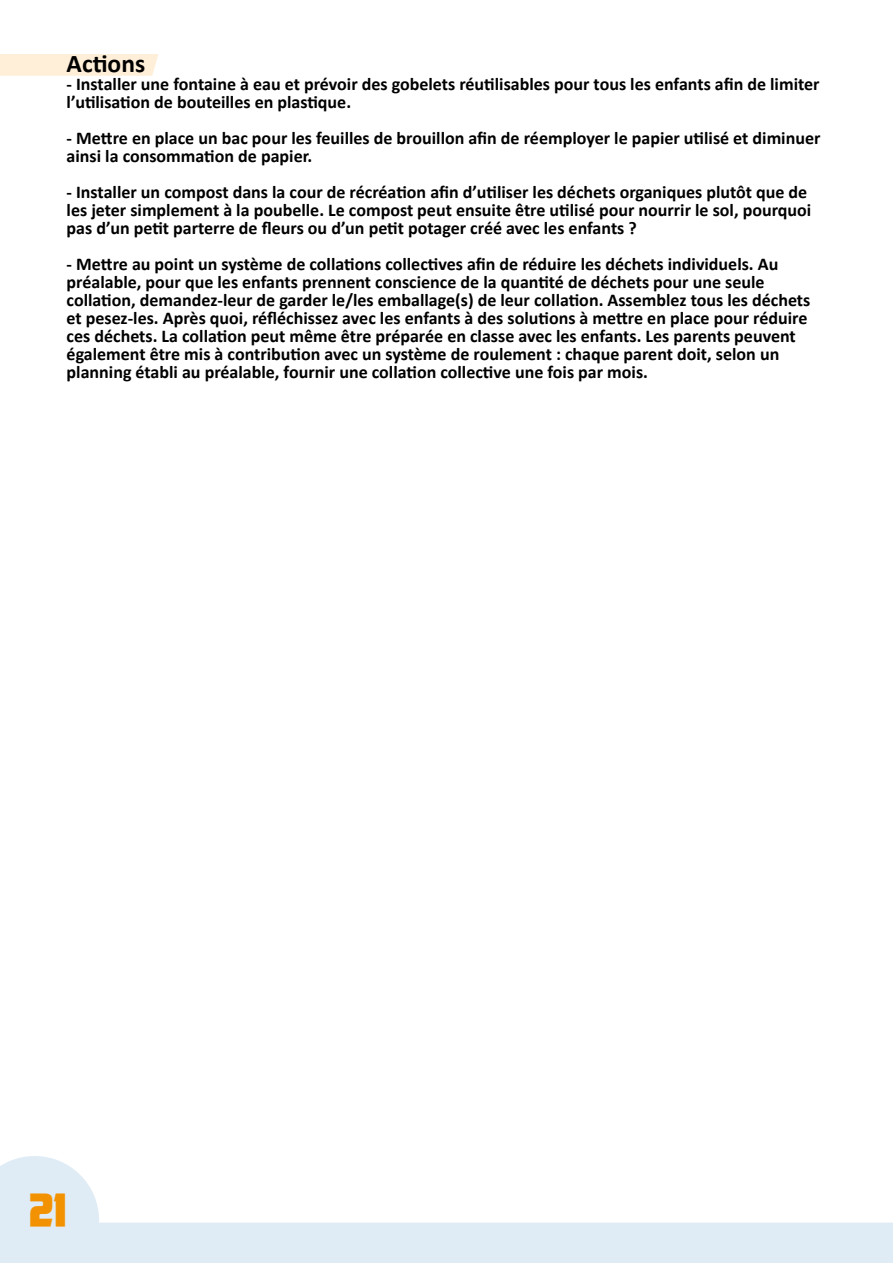
<style>
.page{position:relative;width:893px;height:1263px;background:#fff}
.page>*{position:absolute;margin:0;border:0;box-sizing:border-box;transform-origin:0 0}
.t1{font:32.25px "This Is The Future";color:#f39200;scale:1.16 1}
.t2{font:700 25.5px "Calibri";color:#000}
.t3{font:700 18px/18px "Calibri";color:#000}
</style>
<div class="page">
<svg style="left:0;top:1156px;width:893px;height:107px"></svg>
<div style="left:0;top:54px;width:159px;height:22px;background:#ffefd8"></div>
<h2 class="t2" style="left:67px;top:46px;width:80px">Actions</h2>
<p class="t3" style="left:67px;top:75px;width:754px">- Installer une fontaine à eau et prévoir des gobelets réutilisables pour tous les enfants afin de limiter l’utilisation de bouteilles en plastique.</p>
<p class="t3" style="left:67px;top:129px;width:755px">- Mettre en place un bac pour les feuilles de brouillon afin de réemployer le papier utilisé et diminuer ainsi la consommation de papier.</p>
<p class="t3" style="left:67px;top:183px;width:746px">- Installer un compost dans la cour de récréation afin d’utiliser les déchets organiques plutôt que de les jeter simplement à la poubelle. Le compost peut ensuite être utilisé pour nourrir le sol, pourquoi pas d’un petit parterre de fleurs ou d’un petit potager créé avec les enfants ?</p>
<p class="t3" style="left:67px;top:255px;width:745px">- Mettre au point un système de collations collectives afin de réduire les déchets individuels. Au préalable, pour que les enfants prennent conscience de la quantité de déchets pour une seule collation, demandez-leur de garder le/les emballage(s) de leur collation. Assemblez tous les déchets et pesez-les. Après quoi, réfléchissez avec les enfants à des solutions à mettre en place pour réduire ces déchets. La collation peut même être préparée en classe avec les enfants. Les parents peuvent également être mis à contribution avec un système de roulement : chaque parent doit, selon un planning établi au préalable, fournir une collation collective une fois par mois.</p>
<h1 class="t1" style="left:29px;top:1192px;width:33px">21</h1>
</div>
